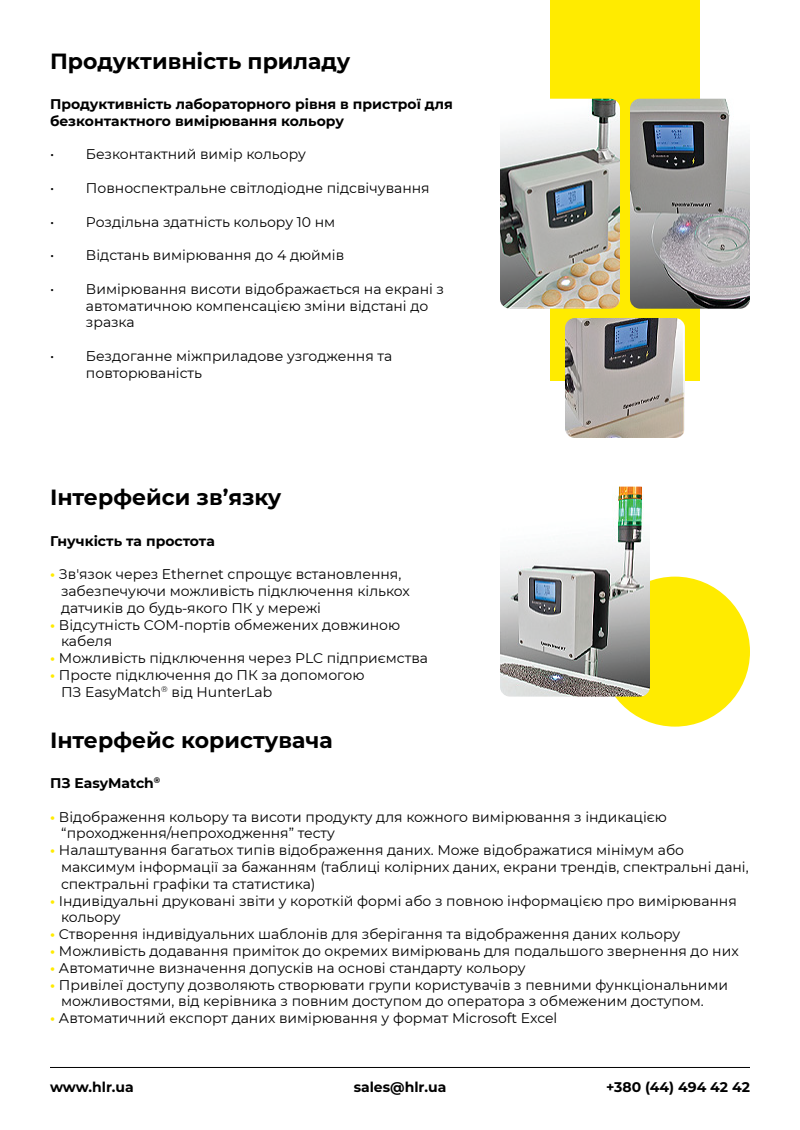
<style>
.page{position:relative;width:800px;height:1130px;background:#fff}
.page>*{position:absolute;margin:0;border:0;box-sizing:border-box;transform-origin:0 0}
.t1{font:700 22px "Montserrat";color:#000}
.t2{font:14px/16.8px "Montserrat";color:#000}
.t3{font:700 14px/16.8px "Montserrat";color:#000}
.s1{font-weight:700;color:#ffeb00}
</style>
<div class="page">
<div style="left:600px;top:577px;width:150px;height:150px;background:#ffeb00;border-radius:50%"></div>
<div style="left:550px;top:0;width:150px;height:381px;background:#ffeb00"></div>
<hr style="left:50px;top:1067px;width:700px;height:1px;background:#000">
<img style="left:500px;top:99px;width:120px;height:210px">
<img style="left:630px;top:99px;width:120px;height:210px">
<img style="left:565px;top:318px;width:120px;height:120px">
<img style="left:500px;top:487px;width:150px;height:210px">
<h1 class="t1" style="left:50px;top:45px;width:302px">Продуктивність приладу</h1>
<p class="t3" style="left:50px;top:95px;width:404px">Продуктивність лабораторного рівня в пристрої для безконтактного вимірювання кольору</p>
<p class="t2" style="left:50px;top:146px;width:257px">• Безконтактний вимір кольору</p>
<p class="t2" style="left:50px;top:179px;width:381px">• Повноспектральне світлодіодне підсвічування</p>
<p class="t2" style="left:50px;top:213px;width:287px">• Роздільна здатність кольору 10 нм</p>
<p class="t2" style="left:50px;top:246px;width:296px">• Відстань вимірювання до 4 дюймів</p>
<p class="t2" style="left:86px;top:280px;width:360px;text-indent:-36px">• Вимірювання висоти відображається на екрані з автоматичною компенсацією зміни відстані до зразка</p>
<p class="t2" style="left:86px;top:347px;width:308px;text-indent:-36px">• Бездоганне міжприладове узгодження та повторюваність</p>
<h1 class="t1" style="left:50px;top:482px;width:233px">Інтерфейси зв’язку</h1>
<p class="t3" style="left:50px;top:532px;width:166px">Гнучкість та простота</p>
<p class="t2" style="left:61px;top:565px;width:350px;text-indent:-11px"><span class="s1">•</span> Зв'язок через Ethernet спрощує встановлення, забезпечуючи можливість підключення кількох датчиків до будь-якого ПК у мережі</p>
<p class="t2" style="left:61px;top:616px;width:341px;text-indent:-11px"><span class="s1">•</span> Відсутність COM-портів обмежених довжиною кабеля</p>
<p class="t2" style="left:50px;top:649px;width:380px"><span class="s1">•</span> Можливість підключення через PLC підприємства</p>
<p class="t2" style="left:61px;top:666px;width:305px;text-indent:-11px"><span class="s1">•</span> Просте підключення до ПК за допомогою<br>ПЗ EasyMatch<sup>®</sup> від HunterLab</p>
<h1 class="t1" style="left:50px;top:724px;width:284px">Інтерфейс користувача</h1>
<p class="t3" style="left:50px;top:774px;width:112px">ПЗ EasyMatch<sup>®</sup></p>
<p class="t2" style="left:61px;top:808px;width:608px;text-indent:-11px"><span class="s1">•</span> Відображення кольору та висоти продукту для кожного вимірювання з індикацією “проходження/непроходження” тесту</p>
<p class="t2" style="left:61px;top:841px;width:689px;text-indent:-11px"><span class="s1">•</span> Налаштування багатьох типів відображення даних. Може відображатися мінімум або максимум інформації за бажанням (таблиці колірних даних, екрани трендів, спектральні дані, спектральні графіки та статистика)</p>
<p class="t2" style="left:61px;top:892px;width:677px;text-indent:-11px"><span class="s1">•</span> Індивідуальні друковані звіти у короткій формі або з повною інформацією про вимірювання кольору</p>
<p class="t2" style="left:50px;top:925px;width:632px"><span class="s1">•</span> Створення індивідуальних шаблонів для зберігання та відображення даних кольору</p>
<p class="t2" style="left:50px;top:942px;width:690px"><span class="s1">•</span> Можливість додавання приміток до окремих вимірювань для подальшого звернення до них</p>
<p class="t2" style="left:50px;top:959px;width:477px"><span class="s1">•</span> Автоматичне визначення допусків на основі стандарту кольору</p>
<p class="t2" style="left:61px;top:976px;width:669px;text-indent:-11px"><span class="s1">•</span> Привілеї доступу дозволяють створювати групи користувачів з певними функціональними можливостями, від керівника з повним доступом до оператора з обмеженим доступом.</p>
<p class="t2" style="left:50px;top:1009px;width:509px"><span class="s1">•</span> Автоматичний експорт даних вимірювання у формат Microsoft Excel</p>
<p class="t3" style="left:50px;top:1078px;width:85px">www.hlr.ua</p>
<p class="t3" style="left:354px;top:1078px;width:94px">sales@hlr.ua</p>
<p class="t3" style="left:606px;top:1078px;width:145px">+380 (44) 494 42 42</p>
</div>
